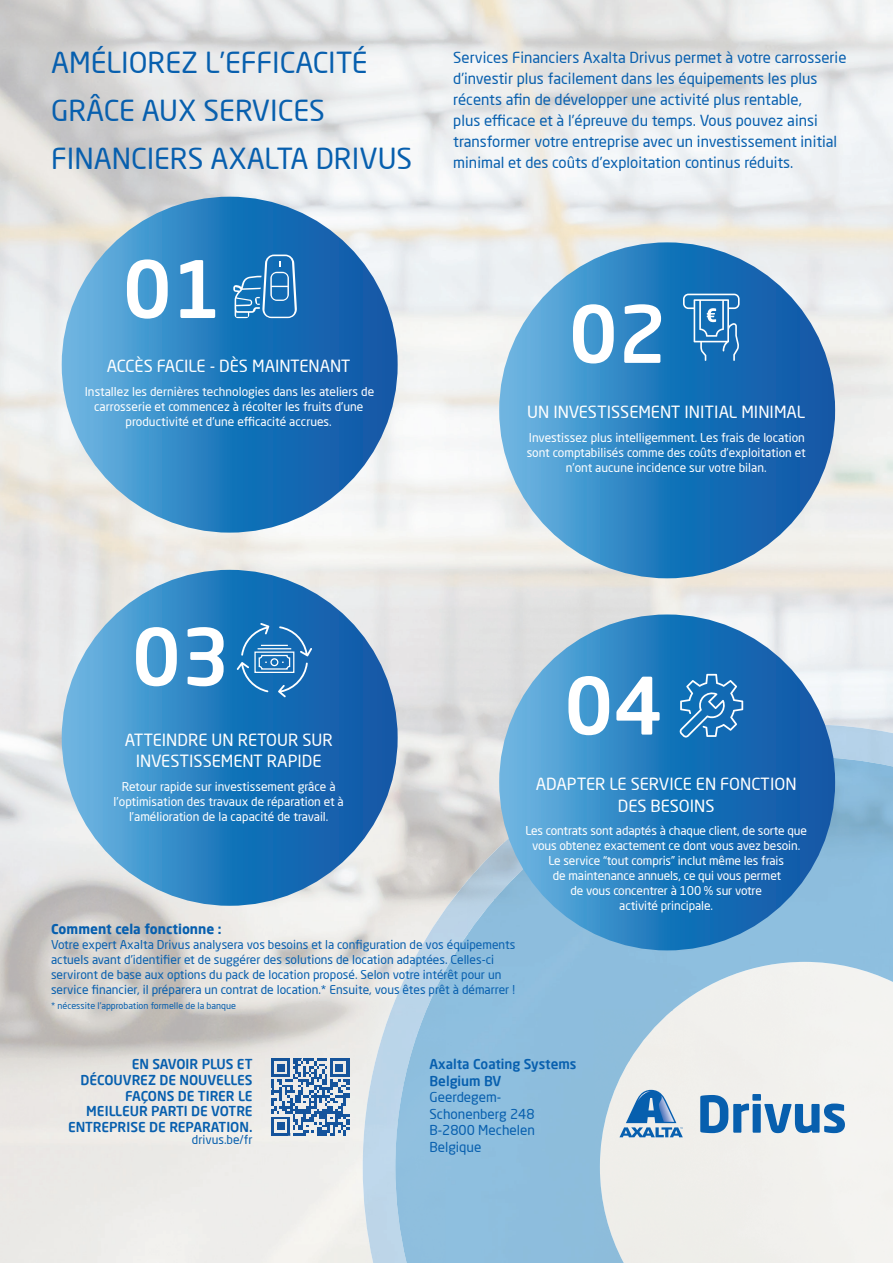
<style>
.page{position:relative;width:893px;height:1263px;background:#fff}
.page>*{position:absolute;margin:0;border:0;box-sizing:border-box;transform-origin:0 0}
.t1{font:500 78px "Neo Sans Pro";color:#fff}
.t2{font:28.5px/48px "Neo Sans Pro";color:#075fae}
.t3{font:16.5px/21.8px "Neo Sans Pro";color:#fff;text-align:center}
.t4{font:15px/21px "Neo Sans Pro";color:#075fae}
.t5{font:500 13.5px/15.8px "Neo Sans Pro";color:#075fae}
.t6{font:13.5px/16.5px "Neo Sans Pro";color:#075fae}
.t7{font:700 13.5px "Neo Sans Pro";color:#075fae}
.t8{font:12px/15px "Neo Sans Pro";color:#fff;text-align:center}
.t9{font:12px/15px "Neo Sans Pro";color:#075fae}
.t10{font:9px "Neo Sans Pro";color:#075fae}
</style>
<div class="page">
<img style="left:0;top:0;width:472px;height:842px">
<img style="left:472px;top:0;width:421px;height:737px">
<img style="left:0;top:842px;width:367px;height:421px">
<img style="left:630px;top:1061px;width:1px;height:202px">
<img style="left:820px;top:724px;width:73px;height:33px">
<img style="left:468px;top:788px;width:34px;height:97px">
<img style="left:415px;top:879px;width:54px;height:91px">
<img style="left:363px;top:956px;width:53px;height:307px">
<img style="left:595px;top:757px;width:298px;height:254px">
<div style="left:494px;top:815px;width:101px;height:448px;background:#8dbddd"></div>
<img style="left:444px;top:898px;width:51px;height:365px">
<img style="left:395px;top:970px;width:50px;height:293px">
<img style="left:594px;top:1010px;width:79px;height:51px">
<img style="left:594px;top:1060px;width:36px;height:203px">
<svg style="left:619px;top:1090px;width:64px;height:47px;background:#8db0d1"></svg>
<svg style="left:700px;top:1094px;width:145px;height:39px;background:#82abcf"></svg>
<svg style="left:503px;top:619px;width:328px;height:327px;background:#297dbf"></svg>
<div style="left:499px;top:614px;width:336px;height:336px;border:9px solid #fff;border-radius:50%"></div>
<svg style="left:503px;top:247px;width:328px;height:327px;background:#297dbf"></svg>
<div style="left:499px;top:242px;width:336px;height:336px;border:9px solid #fff;border-radius:50%"></div>
<svg style="left:66px;top:201px;width:327px;height:327px;background:#297dbf"></svg>
<div style="left:62px;top:197px;width:336px;height:336px;border:9px solid #fff;border-radius:50%"></div>
<svg style="left:66px;top:574px;width:327px;height:327px;background:#297ebf"></svg>
<div style="left:62px;top:570px;width:336px;height:336px;border:9px solid #fff;border-radius:50%"></div>
<svg style="left:237px;top:623px;width:75px;height:74px;background:#3280be"></svg>
<svg style="left:680px;top:674px;width:63px;height:63px;background:#3884c0"></svg>
<svg style="left:683px;top:294px;width:57px;height:67px;background:#3d87c2"></svg>
<svg style="left:233px;top:255px;width:64px;height:63px;background:#3b87c2"></svg>
<svg style="left:272px;top:1059px;width:77px;height:77px;background:#7c9dc1"></svg>
<h2 class="t2" style="left:51px;top:38px;width:363px">AMÉLIOREZ L’EFFICACITÉ<br>GRÂCE AUX SERVICES<br>FINANCIERS AXALTA DRIVUS</h2>
<h1 class="t1" style="left:123px;top:240px;width:100px">01</h1>
<h3 class="t3" style="left:107px;top:355px;width:245px">ACCÈS FACILE - DÈS MAINTENANT</h3>
<p class="t8" style="left:85px;top:384px;width:291px">Installez les dernières technologies dans les ateliers de carrosserie et commencez à récolter les fruits d’une productivité et d’une efficacité accrues.</p>
<p class="t4" style="left:453px;top:46px;width:395px">Services Financiers Axalta Drivus permet à votre carrosserie d’investir plus facilement dans les équipements les plus récents afin de développer une activité plus rentable,<br>plus efficace et à l’épreuve du temps. Vous pouvez ainsi transformer votre entreprise avec un investissement initial minimal et des coûts d’exploitation continus réduits.</p>
<h1 class="t1" style="left:569px;top:285px;width:100px">02</h1>
<h3 class="t3" style="left:527px;top:401px;width:279px">UN INVESTISSEMENT INITIAL MINIMAL</h3>
<p class="t8" style="left:527px;top:429px;width:280px">Investissez plus intelligemment. Les frais de location sont comptabilisés comme des coûts d’exploitation et n’ont aucune incidence sur votre bilan.</p>
<h1 class="t1" style="left:132px;top:608px;width:100px">03</h1>
<h1 class="t1" style="left:564px;top:657px;width:100px">04</h1>
<h3 class="t3" style="left:125px;top:728px;width:209px">ATTEINDRE UN RETOUR SUR<br>INVESTISSEMENT RAPIDE</h3>
<p class="t8" style="left:114px;top:779px;width:232px">Retour rapide sur investissement grâce à l’optimisation des travaux de réparation et à l’amélioration de la capacité de travail.</p>
<h3 class="t3" style="left:536px;top:773px;width:262px">ADAPTER LE SERVICE EN FONCTION<br>DES BESOINS</h3>
<p class="t8" style="left:525px;top:823px;width:283px">Les contrats sont adaptés à chaque client, de sorte que vous obtenez exactement ce dont vous avez besoin.<br>Le service “tout compris” inclut même les frais<br>de maintenance annuels, ce qui vous permet<br>de vous concentrer à 100 % sur votre<br>activité principale.</p>
<p class="t7" style="left:51px;top:920px;width:172px">Comment cela fonctionne :</p>
<p class="t9" style="left:51px;top:937px;width:466px">Votre expert Axalta Drivus analysera vos besoins et la configuration de vos équipements actuels avant d’identifier et de suggérer des solutions de location adaptées. Celles-ci serviront de base aux options du pack de location proposé. Selon votre intérêt pour un service financier, il préparera un contrat de location.* Ensuite, vous êtes prêt à démarrer !</p>
<p class="t10" style="left:51px;top:1000px;width:186px">* nécessite l’approbation formelle de la banque</p>
<p class="t5" style="left:68px;top:1056px;width:186px;text-align:right">EN SAVOIR PLUS ET<br>DÉCOUVREZ DE NOUVELLES<br>FAÇONS DE TIRER LE<br>MEILLEUR PARTI DE VOTRE<br>ENTREPRISE DE REPARATION.</p>
<p class="t9" style="left:192px;top:1132px;width:62px">drivus.be/fr</p>
<p class="t5" style="left:429px;top:1055px;width:149px;line-height:16.5px">Axalta Coating Systems<br>Belgium BV</p>
<p class="t6" style="left:429px;top:1088px;width:107px">Geerdegem-<br>Schonenberg 248<br>B-2800 Mechelen<br>Belgique</p>
</div>
